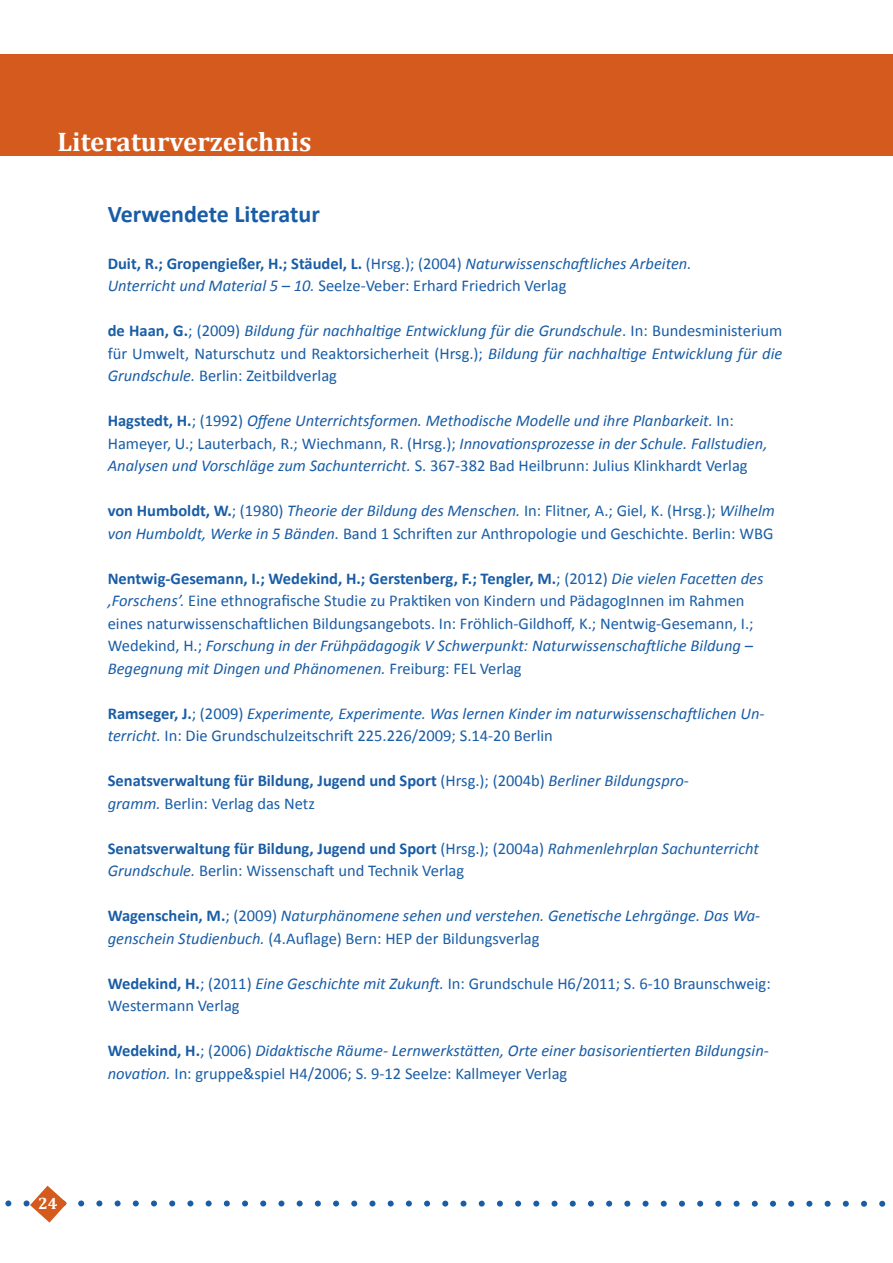
<style>
.page{position:relative;width:893px;height:1263px;background:#fff}
.page>*{position:absolute;margin:0;border:0;box-sizing:border-box;transform-origin:0 0}
.t1{font:700 27px "Cambria";color:#fff}
.t2{font:700 24px "Calibri";color:#195da6}
.t3{font:italic 16.5px/22.5px "Calibri";color:#195da6}
.t4{font:16.5px/22.5px "Calibri";color:#195da6}
.t5{font:700 16.5px/22.5px "Calibri";color:#195da6}
.t6{font:700 16.5px "Cambria";color:#fff}
.s1{font-weight:700;font-style:normal}
.s2{font-style:normal}
.s3{font-weight:700}
.s4{font-style:italic}
.s5{font-weight:400}
.s6{font-weight:400;font-style:italic}
</style>
<div class="page">
<svg style="left:5px;top:1186px;width:881px;height:36px"></svg>
<div style="left:0;top:54px;width:893px;height:101px;background:#d45b1d"></div>
<h1 class="t1" style="left:57px;top:125px;width:256px">Literaturverzeichnis</h1>
<p class="t6" style="left:38px;top:1194px;width:21px">24</p>
<h2 class="t2" style="left:108px;top:199px;width:214px">Verwendete Literatur</h2>
<p class="t3" style="left:108px;top:251px;width:585px"><span class="s1">Duit, R.; Gropengießer, H.; Stäudel, L.</span> <span class="s2">(Hrsg.); (2004)</span> Naturwissenschaftliches Arbeiten.<br>Unterricht und Material 5 – 10. <span class="s2">Seelze-Veber: Erhard Friedrich Verlag</span></p>
<p class="t3" style="left:108px;top:319px;width:676px;text-align:justify"><span class="s1">de Haan, G.</span><span class="s2">; (2009)</span> Bildung für nachhaltige Entwicklung für die Grundschule<span class="s2">. In: Bundesministerium für Umwelt, Naturschutz und Reaktorsicherheit (Hrsg.);</span> Bildung für nachhaltige Entwicklung für die Grundschule. <span class="s2">Berlin: Zeitbildverlag</span></p>
<p class="t3" style="left:108px;top:409px;width:661px"><span class="s1">Hagstedt, H.</span><span class="s2">; (1992)</span> Offene Unterrichtsformen. Methodische Modelle und ihre Planbarkeit. <span class="s2">In:<br>Hameyer, U.; Lauterbach, R.; Wiechmann, R. (Hrsg.);</span> Innovationsprozesse in der Schule. Fallstudien,<br>Analysen und Vorschläge zum Sachunterricht. <span class="s2">S. 367-382 Bad Heilbrunn: Julius Klinkhardt Verlag</span></p>
<p class="t4" style="left:108px;top:499px;width:669px"><span class="s3">von Humboldt, W.</span>; (1980) <span class="s4">Theorie der Bildung des Menschen.</span> In: Flitner, A.; Giel, K. (Hrsg.); <span class="s4">Wilhelm von Humboldt, Werke in 5 Bänden.</span> Band 1 Schriften zur Anthropologie und Geschichte. Berlin: WBG</p>
<p class="t4" style="left:108px;top:566px;width:657px"><span class="s3">Nentwig-Gesemann, I.; Wedekind, H.; Gerstenberg, F.; Tengler, M.</span>; (2012) <span class="s4">Die vielen Facetten des ,Forschens’.</span> Eine ethnografische Studie zu Praktiken von Kindern und PädagogInnen im Rahmen eines naturwissenschaftlichen Bildungsangebots. In: Fröhlich-Gildhoff, K.; Nentwig-Gesemann, I.; Wedekind, H.; <span class="s4">Forschung in der Frühpädagogik V Schwerpunkt: Naturwissenschaftliche Bildung – Begegnung mit Dingen und Phänomenen.</span> Freiburg: FEL Verlag</p>
<p class="t3" style="left:108px;top:701px;width:658px"><span class="s1">Ramseger, J.</span><span class="s2">; (2009)</span> Experimente, Experimente. Was lernen Kinder im naturwissenschaftlichen Un&shy;terricht. <span class="s2">In: Die Grundschulzeitschrift 225.226/2009; S.14-20 Berlin</span></p>
<p class="t5" style="left:108px;top:769px;width:583px">Senatsverwaltung für Bildung, Jugend und Sport <span class="s5">(Hrsg.); (2004b)</span> <span class="s6">Berliner Bildungspro&shy;gramm.</span> <span class="s5">Berlin: Verlag das Netz</span></p>
<p class="t4" style="left:108px;top:836px;width:653px"><span class="s3">Senatsverwaltung für Bildung, Jugend und Sport</span> (Hrsg.); (2004a) <span class="s4">Rahmenlehrplan Sachunterricht<br>Grundschule.</span> Berlin: Wissenschaft und Technik Verlag</p>
<p class="t3" style="left:108px;top:904px;width:654px"><span class="s1">Wagenschein, M.</span><span class="s2">; (2009)</span> Naturphänomene sehen und verstehen. Genetische Lehrgänge. Das Wa&shy;genschein Studienbuch. <span class="s2">(4.Auflage) Bern: HEP der Bildungsverlag</span></p>
<p class="t4" style="left:108px;top:971px;width:665px"><span class="s3">Wedekind, H.</span>; (2011) <span class="s4">Eine Geschichte mit Zukunft.</span> In: Grundschule H6/2011; S. 6-10 Braunschweig:<br>Westermann Verlag</p>
<p class="t3" style="left:108px;top:1039px;width:663px"><span class="s1">Wedekind, H.</span><span class="s2">; (2006)</span> Didaktische Räume- Lernwerkstätten, Orte einer basisorientierten Bildungsin&shy;novation. <span class="s2">In: gruppe&amp;spiel H4/2006; S. 9-12 Seelze: Kallmeyer Verlag</span></p>
</div>
